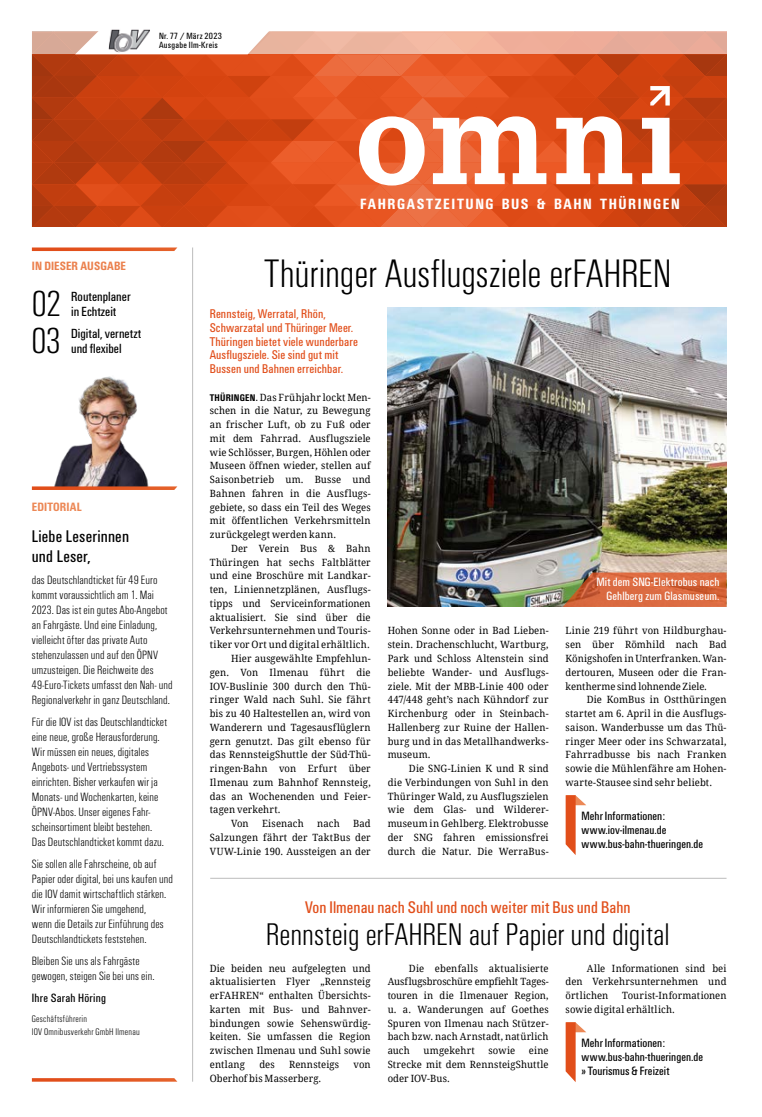
<style>
.page{position:relative;width:762px;height:1117px;background:#fff}
.page>*{position:absolute;margin:0;border:0;box-sizing:border-box;transform-origin:0 0}
.t1{font:300 condensed 41.25px "Unitus T";letter-spacing:-.005em;color:#000}
.t2{font:300 condensed 37.5px "Unitus T";color:#000}
.t3{font:300 condensed 32.5px "Unitus T";letter-spacing:-.005em;color:#000}
.t4{font:condensed 17.5px "Unitus T";color:#e14e1a}
.t5{font:condensed 17.5px/20px "Unitus T";letter-spacing:.01em;color:#000}
.t6{font:700 condensed 15.38px "Unitus T";letter-spacing:.095em;color:#fff}
.t7{font:condensed 13.75px/15px "Unitus T";color:#000}
.t8{font:condensed 13.12px/13.8px "Unitus T";letter-spacing:.005em;color:#e14e1a}
.t9{font:300 condensed 12.5px/15px "Unitus T";letter-spacing:.005em;color:#000}
.t10{font:condensed 12.5px/13.8px "Unitus T";color:#000}
.t11{font:condensed 12.5px/13.8px "Unitus T";letter-spacing:.005em;color:#fff;text-align:right}
.t12{font:700 condensed 12.5px "Unitus T";letter-spacing:.005em;color:#eb814e}
.t13{font:700 condensed 12.5px "Unitus T";letter-spacing:.01em;color:#ec8856}
.t14{font:10px/13.8px "Droid Serif";letter-spacing:.01em;color:#000;text-align:justify;scale:.95 1}
.t15{font:300 condensed 10px/12.5px "Unitus T";letter-spacing:.02em;color:#000}
.t16{font:10px "Droid Serif";letter-spacing:.03em;color:#000;scale:.95 1}
.t17{font:condensed 9.38px/9.4px "Unitus T";letter-spacing:.025em;color:#000}
.s1{font-family:"Unitus T";font-weight:700;font-stretch:condensed}
</style>
<div class="page">
<hr style="left:210px;top:877px;width:516px;height:1px;background:#bcbcbc">
<hr style="left:192px;top:247px;width:1px;height:834px;background:#bcbcbc">
<svg style="left:32px;top:247px;width:145px;height:4px"></svg>
<img style="left:388px;top:308px;width:338px;height:298px">
<svg style="left:563px;top:572px;width:163px;height:34px;background:#d06d44"></svg>
<img style="left:54px;top:376px;width:95px;height:110px">
<svg style="left:32px;top:1078px;width:145px;height:3px"></svg>
<svg style="left:32px;top:486px;width:145px;height:4px"></svg>
<svg style="left:566px;top:795px;width:20px;height:60px"></svg>
<svg style="left:566px;top:1022px;width:20px;height:59px"></svg>
<svg style="left:32px;top:31px;width:694px;height:196px;background:#db673e"></svg>
<img style="left:109px;top:29px;width:41px;height:23px">
<p class="t17" style="left:159px;top:31px;width:64px">Nr. 77 / März 2023<br>Ausgabe Ilm-Kreis</p>
<h3 class="t6" style="left:360px;top:195px;width:321px">FAHRGASTZEITUNG BUS &amp; BAHN THÜRINGEN</h3>
<p class="t12" style="left:32px;top:258px;width:96px">IN DIESER AUSGABE</p>
<h2 class="t2" style="left:32px;top:282px;width:31px">02</h2>
<h2 class="t2" style="left:31px;top:319px;width:31px">03</h2>
<h3 class="t7" style="left:71px;top:289px;width:61px">Routenplaner in Echtzeit</h3>
<h3 class="t7" style="left:71px;top:325px;width:71px">Digital, vernetzt</h3>
<h3 class="t7" style="left:71px;top:340px;width:52px">und flexibel</h3>
<p class="t13" style="left:32px;top:499px;width:51px">EDITORIAL</p>
<h3 class="t5" style="left:32px;top:525px;width:99px">Liebe Leserinnen und Leser,</h3>
<p class="t9" style="left:32px;top:571px;width:142px">das Deutschlandticket für 49 Euro kommt voraussichtlich am 1. Mai 2023. Das ist ein gutes Abo-Angebot an Fahrgäste. Und eine Einladung, vielleicht öfter das private Auto stehenzulassen und auf den ÖPNV umzusteigen. Die Reichweite des 49-Euro-Tickets umfasst den Nah- und Regionalverkehr in ganz Deutschland.</p>
<p class="t9" style="left:32px;top:714px;width:137px">Für die IOV ist das Deutschlandticket eine neue, große Herausforderung.<br>Wir müssen ein neues, digitales Angebots- und Vertriebssystem einrichten. Bisher verkaufen wir ja Monats- und Wochenkarten, keine ÖPNV-Abos. Unser eigenes Fahr&shy;scheinsortiment bleibt bestehen.<br>Das Deutschlandticket kommt dazu.</p>
<p class="t9" style="left:32px;top:856px;width:143px">Sie sollen alle Fahrscheine, ob auf Papier oder digital, bei uns kaufen und die IOV damit wirtschaftlich stärken.<br>Wir informieren Sie umgehend,<br>wenn die Details zur Einführung des Deutschlandtickets feststehen.</p>
<p class="t9" style="left:32px;top:953px;width:124px">Bleiben Sie uns als Fahrgäste gewogen, steigen Sie bei uns ein.</p>
<p class="t10" style="left:32px;top:990px;width:76px">Ihre Sarah Höring</p>
<p class="t15" style="left:32px;top:1011px;width:109px">Geschäftsführerin<br>IOV Omnibusverkehr GmbH Ilmenau</p>
<h1 class="t1" style="left:264px;top:249px;width:409px">Thüringer Ausflugsziele erFAHREN</h1>
<h3 class="t8" style="left:210px;top:306px;width:150px">Rennsteig, Werratal, Rhön,<br>Schwarza tal und Thüringer Meer.<br>Thüringen bietet viele wunderbare<br>Ausflugsziele. Sie sind gut mit<br>Bussen und Bahnen erreichbar.</h3>
<p class="t14" style="left:210px;top:390px;width:171px"><span class="s1">THÜRINGEN.</span> Das Frühjahr lockt Men&shy;schen in die Natur, zu Bewegung an frischer Luft, ob zu Fuß oder mit dem Fahrrad. Ausflugsziele wie Schlösser, Burgen, Höhlen oder Museen öffnen wieder, stellen auf Saisonbetrieb um. Busse und Bahnen fahren in die Ausflugs&shy;gebiete, so dass ein Teil des Weges mit öffentlichen Verkehrsmitteln zurückgelegt werden kann.</p>
<p class="t14" style="left:231px;top:541px;width:148px">Der Verein Bus &amp; Bahn</p>
<p class="t14" style="left:210px;top:555px;width:171px">Thüringen hat sechs Faltblätter</p>
<p class="t14" style="left:210px;top:569px;width:171px">und eine Broschüre mit Landkar-</p>
<p class="t14" style="left:210px;top:582px;width:171px">ten, Liniennetzplänen, Ausflugs-</p>
<p class="t14" style="left:210px;top:596px;width:171px">tipps und Serviceinformationen</p>
<p class="t14" style="left:210px;top:610px;width:171px">aktualisiert. Sie sind über die</p>
<p class="t14" style="left:210px;top:624px;width:171px">Verkehrsunternehmen und Touris-</p>
<p class="t14" style="left:210px;top:637px;width:170px">tiker vor Ort und digital erhältlich.</p>
<p class="t14" style="left:231px;top:651px;width:148px">Hier ausgewählte Empfehlun-</p>
<p class="t14" style="left:210px;top:665px;width:171px">gen. Von Ilmenau führt die</p>
<p class="t14" style="left:210px;top:679px;width:171px">IOV-Buslinie 300 durch den Thü-</p>
<p class="t14" style="left:210px;top:692px;width:171px">ringer Wald nach Suhl. Sie fährt</p>
<p class="t14" style="left:210px;top:706px;width:171px">bis zu 40 Haltestellen an, wird von</p>
<p class="t14" style="left:210px;top:720px;width:171px">Wanderern und Tagesausflüglern</p>
<p class="t14" style="left:210px;top:734px;width:171px">gern genutzt. Das gilt ebenso für</p>
<p class="t14" style="left:210px;top:747px;width:171px">das RennsteigShuttle der Süd·Thü-</p>
<p class="t16" style="left:210px;top:762px;width:171px">ringen·Bahn von Erfurt über</p>
<p class="t14" style="left:210px;top:775px;width:171px">Ilmenau zum Bahnhof Rennsteig,</p>
<p class="t14" style="left:210px;top:789px;width:171px">das an Wochenenden und Feier-</p>
<p class="t14" style="left:210px;top:802px;width:76px">tagen verkehrt.</p>
<p class="t14" style="left:231px;top:816px;width:20px">Von</p>
<p class="t14" style="left:262px;top:816px;width:45px">Eisenach</p>
<p class="t14" style="left:317px;top:816px;width:25px">nach</p>
<p class="t14" style="left:210px;top:816px;width:171px;text-indent:143px">Bad Salzungen fährt der TaktBus der VUW-Linie 190. Aussteigen an der</p>
<p class="t14" style="left:388px;top:624px;width:171px">Hohen Sonne oder in Bad Lieben&shy;stein. Drachenschlucht, Wartburg, Park und Schloss Altenstein sind beliebte Wander- und Ausflugs&shy;ziele. Mit der MBB-Linie 400 oder 447/448 geht’s nach Kühndorf zur Kirchenburg oder in Steinbach-Hallenberg zur Ruine der Hallen&shy;burg und in das Metallhandwerks&shy;museum.</p>
<p class="t14" style="left:388px;top:761px;width:171px;text-indent:21px">Die SNG-Linien K und R sind die Verbindungen von Suhl in den Thüringer Wald, zu Ausflugszielen wie dem Glas- und Wilderer&shy;museum in Gehlberg. Elektrobusse der SNG fahren emissionsfrei durch die Natur. Die WerraBus-</p>
<p class="t11" style="left:596px;top:575px;width:124px">Mit dem SNG-Elektrobus nach<br>Gehlberg zum Glasmuseum.</p>
<p class="t14" style="left:566px;top:624px;width:171px">Linie 219 führt von Hildburghau&shy;sen über Römhild nach Bad Königshofen in Unterfranken. Wan&shy;dertouren, Museen oder die Fran&shy;kentherme sind lohnende Ziele.</p>
<p class="t14" style="left:566px;top:692px;width:171px;text-indent:21px">Die KomBus in Ostthüringen startet am 6. April in die Ausflugs&shy;saison. Wanderbusse um das Thü&shy;ringer Meer oder ins Schwarza tal, Fahrradbusse bis nach Franken sowie die Mühlenfähre am Hohen&shy;warte-Stausee sind sehr beliebt.</p>
<p class="t10" style="left:581px;top:808px;width:123px">Mehr Informationen: www.iov-ilmenau.de www.bus-bahn-thueringen.de</p>
<h3 class="t4" style="left:305px;top:897px;width:327px">Von Ilmenau nach Suhl und noch weiter mit Bus und Bahn</h3>
<h3 class="t3" style="left:266px;top:914px;width:405px">Rennsteig erFAHREN auf Papier und digital</h3>
<p class="t14" style="left:210px;top:961px;width:171px;text-align:left">Die beiden neu aufgelegten und aktualisierten Flyer „Rennsteig erFAHREN“ enthalten Übersichts&shy;karten mit Bus- und Bahnver-- bindungen sowie Sehenswürdig&shy;keiten. Sie umfassen die Region zwischen Ilmenau und Suhl sowie entlang</p>
<p class="t14" style="left:259px;top:1057px;width:18px">des</p>
<p class="t14" style="left:289px;top:1057px;width:54px">Rennsteigs</p>
<p class="t14" style="left:353px;top:1057px;width:20px">von</p>
<p class="t14" style="left:210px;top:1071px;width:119px">Oberhof bis Masserberg.</p>
<p class="t14" style="left:388px;top:961px;width:171px;text-indent:21px">Die ebenfalls aktualisierte Ausflugsbroschüre empfiehlt Tages&shy;touren in die Ilmenauer Region, u. a. Wanderungen auf Goethes Spuren von Ilmenau nach Stützer&shy;bach bzw. nach Arnstadt, natürlich auch</p>
<p class="t14" style="left:388px;top:1043px;width:171px;text-indent:141px">eine Strecke mit dem RennsteigShuttle oder IOV-Bus.</p>
<p class="t14" style="left:424px;top:1043px;width:56px">umgekehrt</p>
<p class="t14" style="left:488px;top:1043px;width:30px">sowie</p>
<p class="t14" style="left:566px;top:961px;width:171px;text-indent:21px">Alle Informationen sind bei den Verkehrsunternehmen und örtlichen</p>
<p class="t14" style="left:566px;top:988px;width:171px;text-indent:56px">Tourist-Informationen sowie digital erhältlich.</p>
<p class="t10" style="left:581px;top:1035px;width:123px">Mehr Informationen: www.bus-bahn-thueringen.de » Tourismus &amp; Freizeit</p>
</div>
